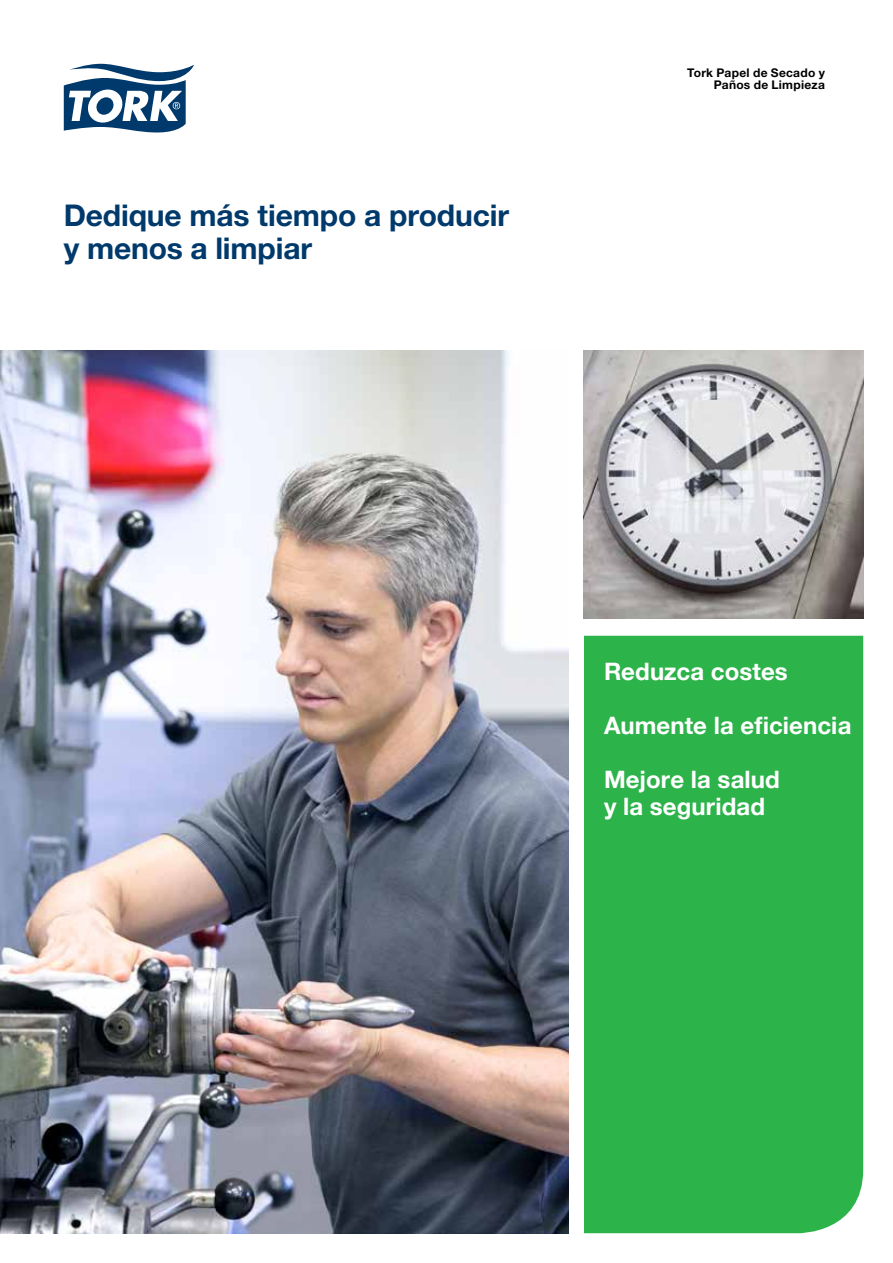
<style>
.page{position:relative;width:893px;height:1263px;background:#fff}
.page>*{position:absolute;margin:0;border:0;box-sizing:border-box;transform-origin:0 0}
.t1{font:700 30px/33px "Helvetica Neue LT Std";letter-spacing:-.005em;color:#00396b}
.t2{font:700 24px/27px "Helvetica Neue";letter-spacing:.005em;color:#fff}
.t3{font:700 12px/12px "Helvetica Neue LT Std";letter-spacing:.02em;color:#000;text-align:right}
</style>
<div class="page">
<svg style="left:64px;top:64px;width:130px;height:69px"></svg>
<div style="left:584px;top:636px;width:279px;height:597px;background:#2cb34a"></div>
<img style="left:584px;top:351px;width:279px;height:268px">
<img style="left:0;top:351px;width:568px;height:882px">
<p class="t1" style="left:64px;top:198px;width:447px">Dedique más tiempo a producir y menos a limpiar</p>
<p class="t3" style="left:687px;top:66px;width:139px">Tork Papel de Secado y<br>Paños de Limpieza</p>
<p class="t2" style="left:604px;top:659px;width:185px">Reduzca costes</p>
<p class="t2" style="left:604px;top:713px;width:249px">Aumente la eficiencia</p>
<p class="t2" style="left:604px;top:767px;width:177px">Mejore la salud y la seguridad</p>
</div>
